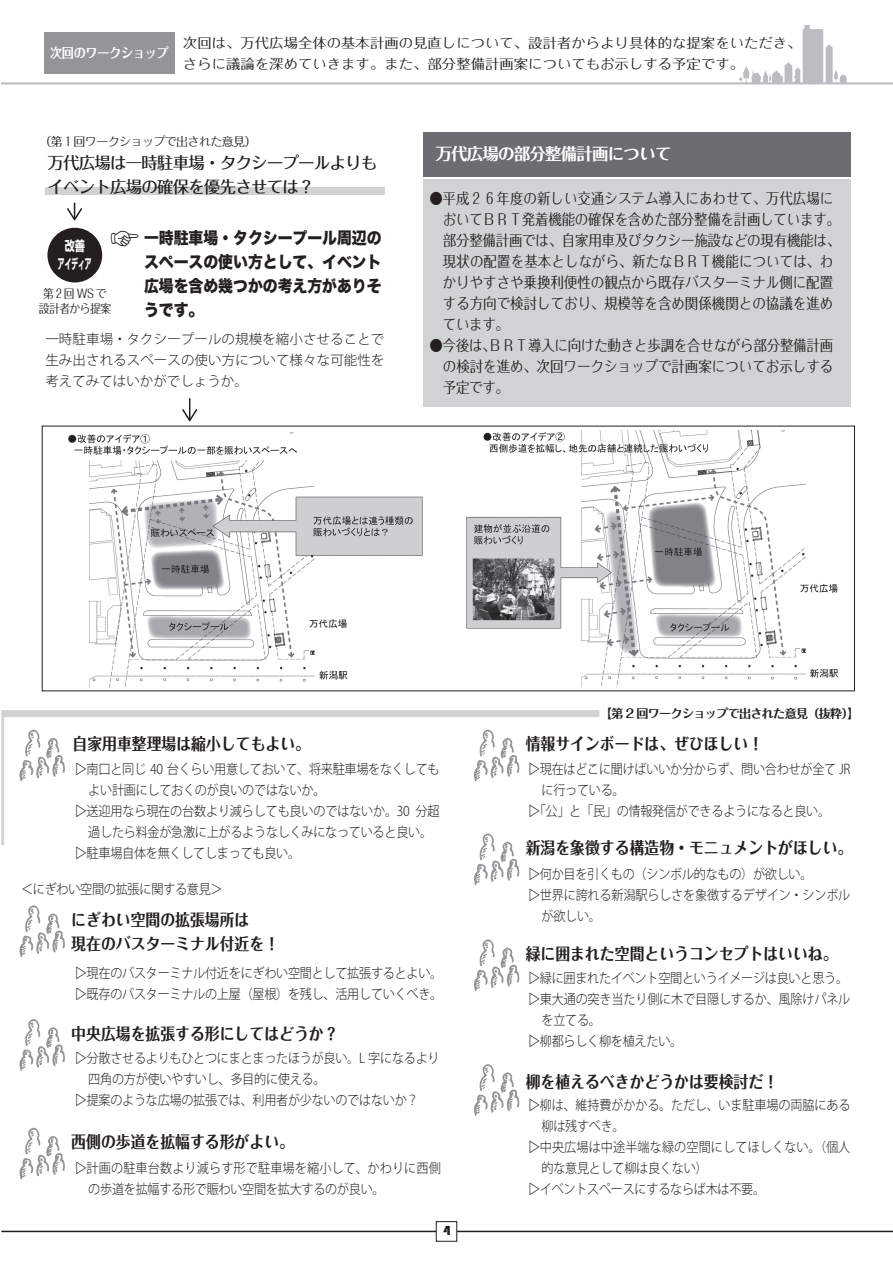
<style>
.page{position:relative;width:893px;height:1263px;background:#fff}
.page>*{position:absolute;margin:0;border:0;box-sizing:border-box;transform-origin:0 0}
.t1{font:33px "Hira Kaku Std N W8";color:#231f20;scale:.9 1}
.t2{font:700 16.5px/24px "Folk";color:#231f20;scale:.9 1}
.t3{font:16.5px/24px "Hira Kaku Std N W8";color:#231f20;text-align:justify;scale:.9 1}
.t4{font:500 16.5px/24px "Folk";letter-spacing:-.05em;color:#231f20}
.t5{font:700 16.5px "Folk";letter-spacing:-.05em;color:#fff}
.t6{font:15px/21px "Folk";letter-spacing:-.005em;color:#231f20;scale:.9 1}
.t7{font:300 13.5px/21px "Koz Go Pr 6 N";letter-spacing:-.025em;color:#231f20;scale:.9 1}
.t8{font:13.5px "Folk";color:#231f20;scale:1.07 1}
.t9{font:300 13.5px/21px "Koz Go Pr 6 N";letter-spacing:-.025em;color:#231f20;text-align:justify}
.t10{font:300 13.5px/21px "Koz Go Pr 6 N";letter-spacing:.01em;color:#231f20;scale:.9 1}
.t11{font:300 13.5px "Koz Go Pr 6 N";letter-spacing:.005em;color:#231f20;scale:.9 1}
.t12{font:700 13.5px "Folk";letter-spacing:-.025em;color:#fff;scale:.9 1}
.t13{font:700 13.5px/18px "Shin Go Pro";color:#fff;text-align:center;scale:.75 1}
.t14{font:13.5px "Bauhaus 93";color:#231f20}
.t15{font:700 12px "Folk";letter-spacing:-.05em;color:#231f20}
.t16{font:12px "Folk";letter-spacing:-.05em;color:#231f20}
.t17{font:12px/15px "Folk";letter-spacing:-.05em;color:#231f20;text-align:center;scale:.9 1}
</style>
<div class="page">
<hr style="left:1px;top:1231px;width:892px;height:1px;background:#231f20">
<div style="left:436px;top:1221px;width:21px;height:20px;background:#fff"></div>
<div style="left:436px;top:1221px;width:21px;height:20px;border:1px solid #231f20"></div>
<svg style="left:1px;top:25px;width:892px;height:59px"></svg>
<div style="left:45px;top:188px;width:339px;height:7px;background:#d1d2d4"></div>
<div style="left:47px;top:228px;width:55px;height:54px;background:#231f20;border-radius:50%"></div>
<svg style="left:67px;top:203px;width:15px;height:17px"></svg>
<svg style="left:474px;top:845px;width:45px;height:40px"></svg>
<svg style="left:474px;top:939px;width:45px;height:52px"></svg>
<svg style="left:474px;top:1064px;width:45px;height:52px"></svg>
<svg style="left:19px;top:905px;width:46px;height:52px"></svg>
<svg style="left:19px;top:1019px;width:46px;height:52px"></svg>
<svg style="left:19px;top:1128px;width:46px;height:51px"></svg>
<svg style="left:182px;top:398px;width:15px;height:23px"></svg>
<img style="left:68px;top:432px;width:355px;height:255px">
<img style="left:467px;top:431px;width:371px;height:255px">
<div style="left:423px;top:132px;width:427px;height:44px;background:#6c6d70"></div>
<div style="left:423px;top:179px;width:427px;height:227px;background:#d1d2d4"></div>
<svg style="left:1px;top:710px;width:598px;height:135px"></svg>
<p class="t12" style="left:50px;top:44px;width:133px">次回のワークショップ</p>
<p class="t8" style="left:183px;top:34px;width:580px">次回は、万代広場全体の基本計画の見直しについて、設計者からより具体的な提案をいただき、</p>
<p class="t8" style="left:183px;top:55px;width:526px">さらに議論を深めていきます。また、部分整備計画案についてもお示しする予定です。</p>
<p class="t16" style="left:39px;top:133px;width:219px">（第１回ワークショップで出された意見(</p>
<p class="t4" style="left:47px;top:150px;width:331px">万代広場は一時駐車場・タクシープールよりもイベント広場の確保を優先させては?</p>
<p class="t3" style="left:144px;top:227px;width:266px">一時駐車場・タクシープール周辺の</p>
<h1 class="t1" style="left:109px;top:220px;width:34px">☞</h1>
<p class="t3" style="left:109px;top:250px;width:304px">　　スペースの使い方として、イベント　　広場を含め幾つかの考え方がありそ　　うです。</p>
<p class="t9" style="left:45px;top:329px;width:341px;text-indent:-14px">　一時駐車場・タクシープールの規模を縮小させることで生み出されるスペースの使い方について様々な可能性を考えてみてはいかがでしょうか。</p>
<p class="t13" style="left:58px;top:235px;width:46px">改善<br>アイディア</p>
<p class="t17" style="left:39px;top:285px;width:82px">第２回 WS で設計者から提案</p>
<p class="t5" style="left:436px;top:143px;width:237px">万代広場の部分整備計画について</p>
<p class="t6" style="left:443px;top:187px;width:443px;text-indent:-14px">●平成２６年度の新しい交通システム導入にあわせて、万代広場においてＢＲＴ発着機能の確保を含めた部分整備を計画しています。部分整備計画では、自家用車及びタクシー施設などの現有機能は、現状の配置を基本としながら、新たなＢＲＴ機能については、わかりやすさや乗換利便性の観点から既存バスターミナル側に配置する方向で検討しており、規模等を含め関係機関との協議を進めています。</p>
<p class="t6" style="left:429px;top:334px;width:450px">●今後はＢＲＴ導入に向けた動きと歩調を合せながら部分整備計画</p>
<p class="t6" style="left:443px;top:334px;width:435px;text-indent:39px">、<br>の検討を進め、次回ワークショップで計画案についてお示しする予定です。</p>
<p class="t2" style="left:73px;top:730px;width:265px">自家用車整理場は縮小してもよい。</p>
<p class="t15" style="left:600px;top:705px;width:261px">【第 2 回ワークショップで出された意見（抜粋【(</p>
<p class="t2" style="left:526px;top:730px;width:265px">情報サインボードは、ぜひほしい!</p>
<p class="t7" style="left:75px;top:758px;width:407px">▷南口と同じ 40 台くらい用意しておいて、将来駐車場をなくしても</p>
<p class="t7" style="left:88px;top:779px;width:265px">よい計画にしておくのが良いのではないか。</p>
<p class="t7" style="left:75px;top:800px;width:407px">▷送迎用なら現在の台数より減らしても良いのではないか。30 分超</p>
<p class="t7" style="left:88px;top:821px;width:384px">過したら料金が急激に上がるようなしくみになっていると良い。</p>
<p class="t7" style="left:75px;top:842px;width:252px">▷駐車場自体を無くしてしまっても良い。</p>
<p class="t7" style="left:21px;top:879px;width:226px">＜にぎわい空間の拡張に関する意見&lt;</p>
<p class="t2" style="left:71px;top:906px;width:232px">にぎわい空間の拡張場所は<br>現在のバスターミナル付近を!</p>
<p class="t7" style="left:75px;top:962px;width:410px">▷現在のバスターミナル付近をにぎわい空間として拡張するとよい。▷既存のバスターミナルの上屋（屋根）を残し、活用していくべき。</p>
<p class="t2" style="left:71px;top:1020px;width:298px">中央広場を拡張する形にしてはどうか?</p>
<p class="t7" style="left:75px;top:1048px;width:407px">▷分散させるよりもひとつにまとまったほうが良い。L 字になるより</p>
<p class="t7" style="left:88px;top:1069px;width:265px">四角の方が使いやすいし、多目的に使える。</p>
<p class="t7" style="left:75px;top:1090px;width:384px">▷提案のような広場の拡張では、利用者が少ないのではないか?</p>
<p class="t2" style="left:71px;top:1128px;width:249px">西側の歩道を拡幅する形がよい。</p>
<p class="t10" style="left:88px;top:1158px;width:393px;text-indent:-13px">▷計画の駐車台数より減らす形で駐車場を縮小して、かわりに西側の歩道を拡幅する形で賑わい空間を拡大するのが良い。</p>
<p class="t14" style="left:443px;top:1223px;width:9px">4</p>
<p class="t7" style="left:528px;top:758px;width:360px">▷現在はどこに聞けばいいか分からず、問い合わせが全て JR</p>
<p class="t7" style="left:541px;top:779px;width:94px">に行っている。</p>
<p class="t7" style="left:528px;top:800px;width:337px">▷「公」と「民」の情報発信ができるようになると良い。</p>
<p class="t2" style="left:526px;top:834px;width:365px">新潟を象徴する構造物・モニュメントがほしい。</p>
<p class="t7" style="left:528px;top:864px;width:318px">▷何か目を引くもの（シンボル的なもの）が欲しい。</p>
<p class="t7" style="left:528px;top:885px;width:360px">▷世界に誇れる新潟駅らしさを象徴するデザイン・シンボル</p>
<p class="t7" style="left:541px;top:906px;width:68px">が欲しい。</p>
<p class="t2" style="left:526px;top:940px;width:348px">緑に囲まれた空間というコンセプトはいいね。</p>
<p class="t7" style="left:528px;top:968px;width:357px">▷緑に囲まれたイベント空間というイメージは良いと思う。</p>
<p class="t7" style="left:528px;top:989px;width:360px">▷東大通の突き当たり側に木で目隠しするか、風除けパネル</p>
<p class="t7" style="left:541px;top:1010px;width:68px">を立てる。</p>
<p class="t7" style="left:528px;top:1031px;width:173px">▷柳都らしく柳を植えたい。</p>
<p class="t2" style="left:526px;top:1068px;width:282px">柳を植えるべきかどうかは要検討だ!</p>
<p class="t7" style="left:528px;top:1094px;width:360px">▷柳は、維持費がかかる。ただし、いま駐車場の両脇にある</p>
<p class="t7" style="left:541px;top:1115px;width:94px">柳は残すべき。</p>
<p class="t11" style="left:528px;top:1139px;width:360px">▷中央広場は中途半端な緑の空間にしてほしくない。（個人</p>
<p class="t7" style="left:541px;top:1157px;width:186px">的な意見として柳は良くない(</p>
<p class="t7" style="left:528px;top:1178px;width:265px">▷イベントスペースにするならば木は不要。</p>
</div>
